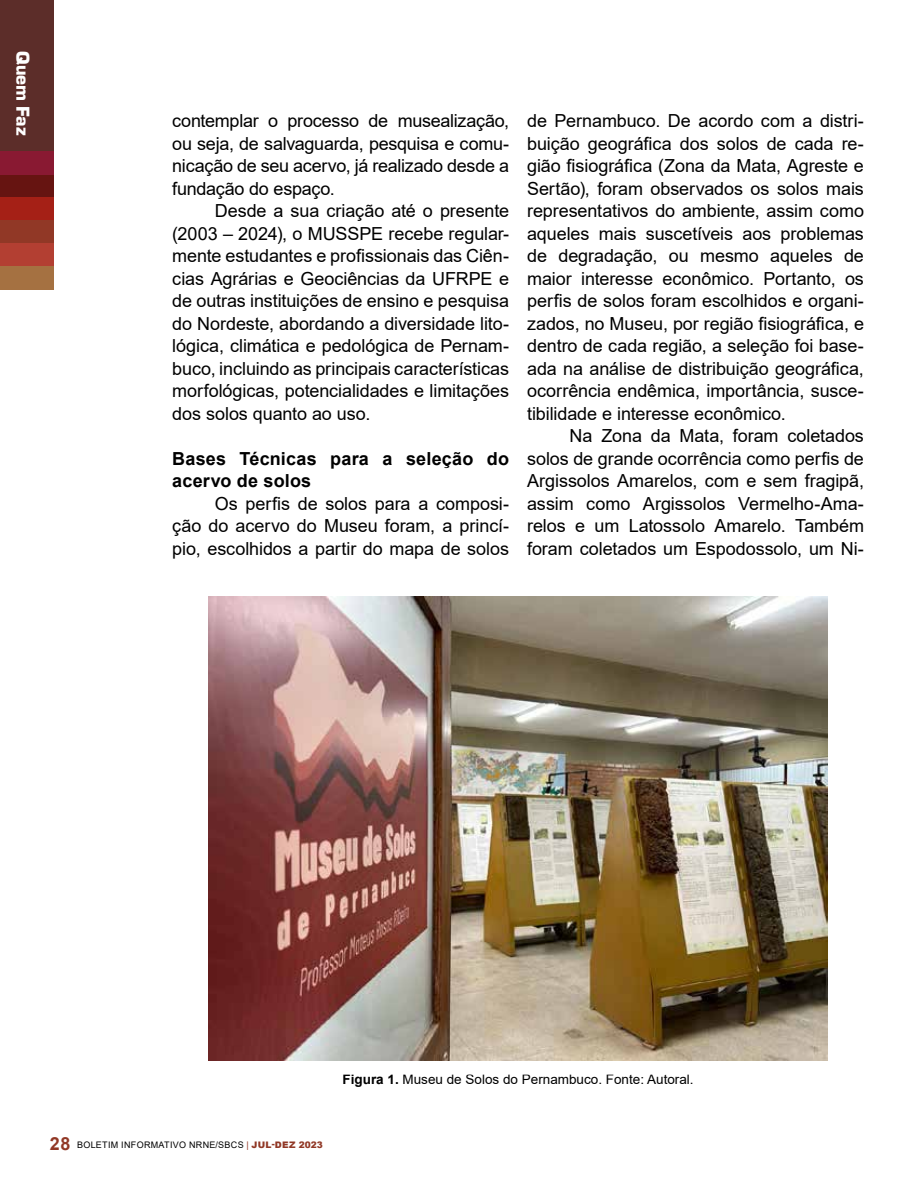
<style>
.page{position:relative;width:918px;height:1188px;background:#fff}
.page>*{position:absolute;margin:0;border:0;box-sizing:border-box;transform-origin:0 0}
.t1{font:900 19.5px "Eurostile";color:#fff}
.t2{font:18px/22.5px "Arial";letter-spacing:-.005em;color:#000;text-align:justify}
.t3{font:700 18px/22.5px "Arial";letter-spacing:.01em;color:#000}
.t4{font:13.5px "Arial";color:#000}
.t5{font:9px "Arial";letter-spacing:.035em;color:#000}
.s1{font-weight:700;font-size:18px;color:#913826}
.s2{color:#913826}
.s3{font-weight:900;color:#913826}
.s4{font-weight:700}
</style>
<div class="page">
<div style="left:0;top:174px;width:54px;height:23px;background:#661411"></div>
<div style="left:0;top:151px;width:54px;height:23px;background:#891932"></div>
<div style="left:0;top:0;width:54px;height:151px;background:#5c2d29"></div>
<div style="left:0;top:197px;width:54px;height:23px;background:#a52016"></div>
<div style="left:0;top:220px;width:54px;height:24px;background:#913826"></div>
<div style="left:0;top:244px;width:54px;height:23px;background:#b33f32"></div>
<div style="left:0;top:267px;width:54px;height:23px;background:#a57141"></div>
<img style="left:209px;top:597px;width:619px;height:464px">
<p class="t1" style="left:37px;top:51px;width:86px;rotate:90deg">Quem Faz</p>
<p class="t2" style="left:172px;top:110px;width:338px">contemplar o processo de musealização, ou seja, de salvaguarda, pesquisa e comu&shy;nicação de seu acervo, já realizado desde a fundação do espaço.</p>
<p class="t2" style="left:172px;top:200px;width:338px;text-indent:43px">Desde a sua criação até o presente (2003 – 2024), o MUSSPE recebe regular&shy;mente estudantes e profissionais das Ciên&shy;cias Agrárias e Geociências da UFRPE e de outras instituições de ensino e pesquisa do Nordeste, abordando a diversidade lito&shy;lógica, climática e pedológica de Pernam&shy;buco, incluindo as principais características morfológicas, potencialidades e limitações dos solos quanto ao uso.</p>
<p class="t3" style="left:172px;top:448px;width:338px">Bases Técnicas para a seleção do acervo de solos</p>
<p class="t2" style="left:172px;top:492px;width:338px;text-indent:43px">Os perfis de solos para a composi&shy;ção do acervo do Museu foram, a princí&shy;pio, escolhidos a partir do mapa de solos</p>
<p class="t2" style="left:527px;top:110px;width:338px">de Pernambuco. De acordo com a distri&shy;buição geográfica dos solos de cada re&shy;gião fisiográfica (Zona da Mata, Agreste e Sertão), foram observados os solos mais representativos do ambiente, assim como aqueles mais suscetíveis aos problemas de degradação, ou mesmo aqueles de maior interesse econômico. Portanto, os perfis de solos foram escolhidos e organi&shy;zados, no Museu, por região fisiográfica, e dentro de cada região, a seleção foi base&shy;ada na análise de distribuição geográfica, ocorrência endêmica, importância, susce&shy;tibilidade e interesse econômico.</p>
<p class="t2" style="left:527px;top:425px;width:338px;text-indent:43px">Na Zona da Mata, foram coletados solos de grande ocorrência como perfis de Argissolos Amarelos, com e sem fragipã, assim como Argissolos Vermelho-Ama&shy;relos e um Latossolo Amarelo. Também foram coletados um Espodossolo, um Ni-</p>
<p class="t5" style="left:50px;top:1139px;width:274px"><span class="s1">28</span> BOLETIM INFORMATIVO NRNE/SBCS <span class="s2">|</span> <span class="s3">JUL-DEZ 2023</span></p>
<p class="t4" style="left:343px;top:1070px;width:353px"><span class="s4">Figura 1.</span> Museu de Solos do Pernambuco. Fonte: Autoral.</p>
</div>
